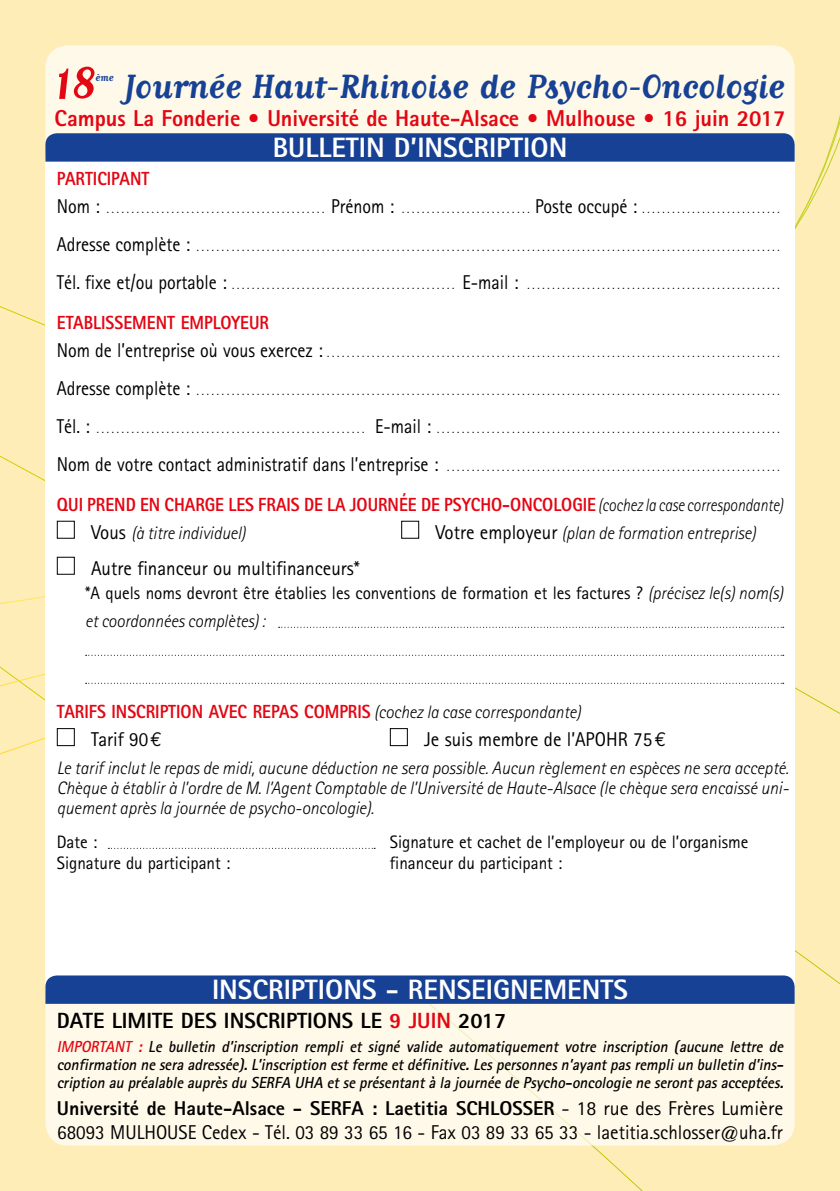
<style>
.page{position:relative;width:840px;height:1191px;background:#fff}
.page>*{position:absolute;margin:0;border:0;box-sizing:border-box;transform-origin:0 0}
.t1{font:700 65px "Matrix Script";color:#e30613;scale:.78 1}
.t2{font:700 39.6px "Matrix Script";color:#164194}
.t3{font:800 28px "Rotis Sans Serif";color:#fff}
.t4{font:800 23px "Rotis Sans Serif";color:#e30613}
.t5{font:800 22px "Rotis Sans Serif";color:#000}
.t6{font:20px/24px "Rotis Sans Serif";color:#000}
.t7{font:20px "Rotis Sans Serif";color:#000;scale:.95 1}
.t8{font:800 19px "Rotis Sans Serif";color:#e30613;scale:.9 1}
.t9{font:italic 300 18px/20px "Rotis Sans Serif";color:#000;text-align:justify}
.t10{font:18px/28px "Rotis Sans Serif";color:#000;scale:.95 1}
.t11{font:italic 300 18px "Rotis Sans Serif";color:#000;scale:.95 1}
.t12{font:italic 700 16px/18px "Rotis Sans Serif";color:#000;text-align:justify;scale:.95 1}
.t13{font:12px "Rotis Sans Serif";color:#000;scale:.9 1}
.t14{font:700 11.6px "Matrix Script";color:#164194}
.s1{font-size:52px}
.s2{font-size:20px}
.s3{font-weight:300;font-style:italic;font-size:18px;color:#000}
.s4{font-weight:400;font-style:normal;font-size:20px}
.s5{font-weight:300;font-style:italic}
.s6{font-family:"Euro Mono"}
.s7{color:#e30613}
.s8{font-weight:800}
</style>
<div class="page">
<div style="left:0;top:1054px;width:811px;height:137px;background:#ffedb8"></div>
<div style="left:0;top:0;width:839px;height:1054px;background:#ffedb8"></div>
<div style="left:0;top:84px;width:839px;height:817px;background:#ffedb8"></div>
<div style="left:45px;top:45px;width:749px;height:1100px;background:#fff9e9;border-radius:23px"></div>
<div style="left:45px;top:154px;width:749px;height:838px;background:#fff"></div>
<svg style="left:278px;top:627px;width:505px;height:1px"></svg>
<svg style="left:86px;top:655px;width:697px;height:1px"></svg>
<svg style="left:86px;top:683px;width:697px;height:1px"></svg>
<div style="left:57px;top:521px;width:18px;height:18px;border:1px solid #000"></div>
<div style="left:401px;top:521px;width:18px;height:18px;border:1px solid #000"></div>
<div style="left:57px;top:557px;width:18px;height:18px;border:1px solid #000"></div>
<svg style="left:45px;top:133px;width:749px;height:29px;background:#1b4596"></svg>
<div style="left:45px;top:975px;width:749px;height:28px;background:#164194"></div>
<svg style="left:108px;top:848px;width:267px;height:1px"></svg>
<div style="left:57px;top:728px;width:18px;height:18px;border:1px solid #000"></div>
<div style="left:389px;top:728px;width:18px;height:18px;border:1px solid #000"></div>
<h1 class="t1" style="left:55px;top:47px;width:53px">1<span class="s1">8</span></h1>
<p class="t14" style="left:96px;top:72px;width:20px">ème</p>
<h2 class="t2" style="left:124px;top:67px;width:661px">Journée Haut-Rhinoise de Psycho-Oncologie</h2>
<h3 class="t4" style="left:55px;top:103px;width:732px">Campus La Fonderie • Université de Haute-Alsace • Mulhouse • 16 juin 2017</h3>
<h3 class="t3" style="left:272px;top:130px;width:296px">BULLETIN D’INSCRIPTION</h3>
<h3 class="t8" style="left:57px;top:166px;width:104px">PARTICIPANT</h3>
<p class="t13" style="left:57px;top:202px;width:804px"><span class="s2">Nom :</span> . . . . . . . . . . . . . . . . . . . . . . . . . . . . . . . . . . . . . . . . . . . . <span class="s2">Prénom :</span> . . . . . . . . . . . . . . . . . . . . . . . . . <span class="s2">Poste occupé :</span> . . . . . . . . . . . . . . . . . . . . . . . . . . . .</p>
<p class="t13" style="left:57px;top:240px;width:798px"><span class="s2">Adresse complète :</span> . . . . . . . . . . . . . . . . . . . . . . . . . . . . . . . . . . . . . . . . . . . . . . . . . . . . . . . . . . . . . . . . . . . . . . . . . . . . . . . . . . . . . . . . . . . . . . . . . . . . . . . . . . . . . . . . . . . .</p>
<p class="t13" style="left:57px;top:278px;width:804px"><span class="s2">Tél. fixe et/ou portable :</span> . . . . . . . . . . . . . . . . . . . . . . . . . . . . . . . . . . . . . . . . . . . . . <span class="s2">E-mail :</span> . . . . . . . . . . . . . . . . . . . . . . . . . . . . . . . . . . . . . . . . . . . . . . . . . . .</p>
<h3 class="t8" style="left:57px;top:310px;width:237px">ETABLISSEMENT EMPLOYEUR</h3>
<p class="t13" style="left:57px;top:346px;width:798px"><span class="s2">Nom de l’entreprise où vous exercez :</span> . . . . . . . . . . . . . . . . . . . . . . . . . . . . . . . . . . . . . . . . . . . . . . . . . . . . . . . . . . . . . . . . . . . . . . . . . . . . . . . . . . . . . . . . . .</p>
<p class="t13" style="left:57px;top:384px;width:798px"><span class="s2">Adresse complète :</span> . . . . . . . . . . . . . . . . . . . . . . . . . . . . . . . . . . . . . . . . . . . . . . . . . . . . . . . . . . . . . . . . . . . . . . . . . . . . . . . . . . . . . . . . . . . . . . . . . . . . . . . . . . . . . . . . . . . .</p>
<p class="t13" style="left:57px;top:422px;width:798px"><span class="s2">Tél. :</span> . . . . . . . . . . . . . . . . . . . . . . . . . . . . . . . . . . . . . . . . . . . . . . . . . . . . . . <span class="s2">E-mail :</span> . . . . . . . . . . . . . . . . . . . . . . . . . . . . . . . . . . . . . . . . . . . . . . . . . . . . . . . . . . . . . . . . . . . .</p>
<p class="t13" style="left:57px;top:460px;width:798px"><span class="s2">Nom de votre contact administratif dans l’entreprise :</span> . . . . . . . . . . . . . . . . . . . . . . . . . . . . . . . . . . . . . . . . . . . . . . . . . . . . . . . . . . . . . . . . . .</p>
<h3 class="t8" style="left:57px;top:492px;width:808px">QUI PREND EN CHARGE LES FRAIS DE LA JOURNÉE DE PSYCHO-ONCOLOGIE<span class="s3">(cochez la case correspondante)</span></h3>
<h3 class="t11" style="left:91px;top:522px;width:164px"><span class="s4">Vous</span> (à titre individuel)</h3>
<h3 class="t11" style="left:435px;top:522px;width:339px"><span class="s4">Votre employeur</span> (plan de formation entreprise)</h3>
<h3 class="t7" style="left:91px;top:556px;width:284px">Autre financeur ou multifinanceurs*</h3>
<h3 class="t10" style="left:85px;top:578px;width:736px">*A quels noms devront être établies les conventions de formation et les factures ? <span class="s5">(précisez le(s) nom(s) et coordonnées complètes) :</span></h3>
<h3 class="t8" style="left:57px;top:699px;width:583px">TARIFS INSCRIPTION AVEC REPAS COMPRIS <span class="s3">(cochez la case correspondante)</span></h3>
<h3 class="t7" style="left:91px;top:727px;width:76px">Tarif 90<span class="s6">€</span></h3>
<h3 class="t7" style="left:424px;top:727px;width:256px">Je suis membre de l’APOHR 75<span class="s6">€</span></h3>
<p class="t9" style="left:57px;top:758px;width:733px">Le tarif inclut le repas de midi, aucune déduction ne sera possible. Aucun règlement en espèces ne sera accepté.<br>Chèque à établir à l’ordre de M. l’Agent Comptable de l’Université de Haute-Alsace (le chèque sera encaissé uni&shy;quement après la journée de psycho-oncologie).</p>
<h3 class="t10" style="left:57px;top:827px;width:44px">Date :</h3>
<h3 class="t10" style="left:389px;top:827px;width:379px">Signature et cachet de l’employeur ou de l’organisme</h3>
<h3 class="t10" style="left:57px;top:849px;width:184px">Signature du participant :</h3>
<h3 class="t10" style="left:389px;top:849px;width:183px">financeur du participant :</h3>
<h3 class="t3" style="left:212px;top:972px;width:417px">INSCRIPTIONS - RENSEIGNEMENTS</h3>
<h3 class="t5" style="left:57px;top:1006px;width:451px">DATE LIMITE DES INSCRIPTIONS LE <span class="s7">9 JUIN</span> 2017</h3>
<p class="t12" style="left:57px;top:1037px;width:769px"><span class="s7">IMPORTANT :</span> Le bulletin d’inscription rempli et signé valide automatiquement votre inscription (aucune lettre de confirmation ne sera adressée).L’inscription estferme etdéfinitive.Lespersonnesn’ayantpasrempliun bulletin d’ins&shy;cription au préalable auprèsdu SERFA UHA etse présentantà la journée de Psycho-oncologie ne serontpasacceptées.</p>
<h3 class="t6" style="left:57px;top:1095px;width:727px"><span class="s8">Université de Haute-Alsace - SERFA : Laetitia SCHLOSSER</span> - 18 rue des Frères Lumière<br>68093 MULHOUSE Cedex - Tél. 03 89 33 65 16 - Fax 03 89 33 65 33 - laetitia.schlosser@uha.fr</h3>
</div>
